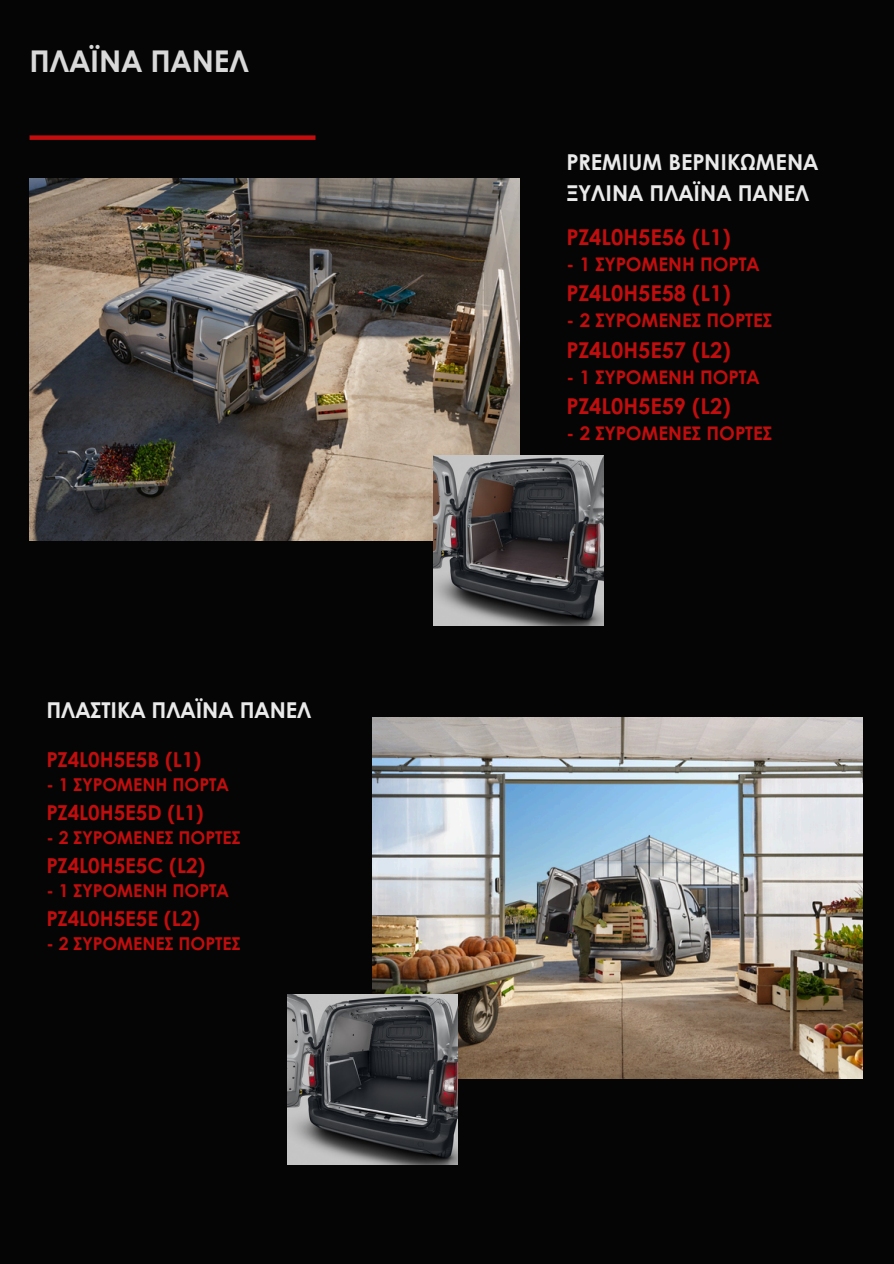
<style>
.page{position:relative;width:894px;height:1264px;background:#fff}
.page>*{position:absolute;margin:0;border:0;box-sizing:border-box;transform-origin:0 0}
.t1{font:700 30px "Century Gothic";color:#d9d9d9}
.t2{font:700 21.9px/30.3px "Century Gothic";color:#eaeaea}
.t3{font:700 21.75px "Century Gothic";color:#c10d0d}
.t4{font:700 20.55px "Century Gothic";color:#c10d0d}
.t5{font:700 18.75px "Century Gothic";color:#c10d0d}
.t6{font:700 17.7px "Century Gothic";color:#c10d0d}
</style>
<div class="page">
<div style="left:0;top:0;width:893px;height:1263px;background:#050505"></div>
<div style="left:30px;top:135px;width:285px;height:5px;background:#c10d0d"></div>
<img style="left:30px;top:179px;width:489px;height:361px">
<img style="left:433px;top:455px;width:170px;height:170px">
<img style="left:372px;top:717px;width:490px;height:361px">
<img style="left:287px;top:994px;width:170px;height:170px">
<p class="t1" style="left:30px;top:39px;width:221px">ΠΛΑΪΝΑ ΠΑΝΕΛ</p>
<p class="t2" style="left:46px;top:694px;width:266px">ΠΛΑΣΤΙΚΑ ΠΛΑΪΝΑ ΠΑΝΕΛ</p>
<p class="t4" style="left:46px;top:743px;width:156px">PZ4L0H5E5B (L1)</p>
<p class="t6" style="left:46px;top:771px;width:184px">- 1 ΣΥΡΟΜΕΝΗ ΠΟΡΤΑ</p>
<p class="t4" style="left:46px;top:796px;width:159px">PZ4L0H5E5D (L1)</p>
<p class="t6" style="left:46px;top:824px;width:196px">- 2 ΣΥΡΟΜΕΝΕΣ ΠΟΡΤΕΣ</p>
<p class="t4" style="left:46px;top:849px;width:160px">PZ4L0H5E5C (L2)</p>
<p class="t6" style="left:46px;top:877px;width:184px">- 1 ΣΥΡΟΜΕΝΗ ΠΟΡΤΑ</p>
<p class="t4" style="left:46px;top:902px;width:155px">PZ4L0H5E5E (L2)</p>
<p class="t6" style="left:46px;top:930px;width:196px">- 2 ΣΥΡΟΜΕΝΕΣ ΠΟΡΤΕΣ</p>
<h2 class="t2" style="left:566px;top:146px;width:253px">PREMIUM ΒΕΡΝΙΚΩΜΕΝΑ<br>ΞΥΛΙΝΑ ΠΛΑΪΝΑ ΠΑΝΕΛ</h2>
<p class="t3" style="left:566px;top:221px;width:166px">PZ4L0H5E56 (L1)</p>
<p class="t5" style="left:566px;top:250px;width:194px">- 1 ΣΥΡΟΜΕΝΗ ΠΟΡΤΑ</p>
<p class="t3" style="left:566px;top:277px;width:166px">PZ4L0H5E58 (L1)</p>
<p class="t5" style="left:566px;top:306px;width:207px">- 2 ΣΥΡΟΜΕΝΕΣ ΠΟΡΤΕΣ</p>
<p class="t3" style="left:566px;top:333px;width:166px">PZ4L0H5E57 (L2)</p>
<p class="t5" style="left:566px;top:362px;width:194px">- 1 ΣΥΡΟΜΕΝΗ ΠΟΡΤΑ</p>
<p class="t3" style="left:566px;top:389px;width:166px">PZ4L0H5E59 (L2)</p>
<p class="t5" style="left:566px;top:419px;width:207px">- 2 ΣΥΡΟΜΕΝΕΣ ΠΟΡΤΕΣ</p>
</div>
